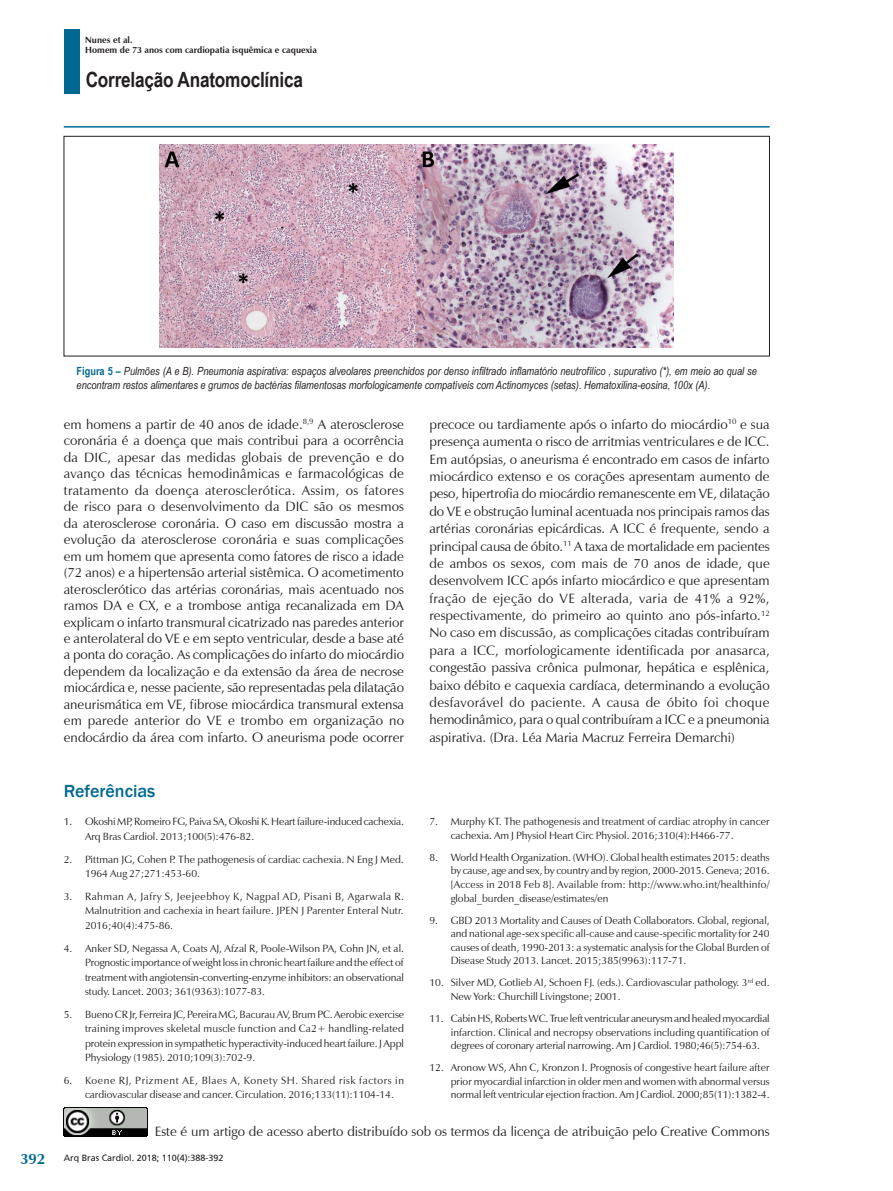
<style>
.page{position:relative;width:893px;height:1191px;background:#fff}
.page>*{position:absolute;margin:0;border:0;box-sizing:border-box;transform-origin:0 0}
.t1{font:700 21px "Arial Narrow";letter-spacing:-.01em;color:#231f20}
._02_-_TITULO_-_MATER{font:500 18px "Franklin Gothic";color:#006991}
.t2{font:700 15px "Zapf Humanist 601 BT";color:#006991}
._01-TEXTO_BASICO{font:13.5px/16.5px "Zapf Humanist 601 BT";color:#231f20;text-align:justify}
._06_-_LEGENDA_FIGURA{font:italic 11.25px/13.5px "Arial Narrow";color:#231f20}
._05_-_REFERENCIAS{font:10.5px/13.5px "Zapf Humanist 601 BT";color:#231f20;text-align:justify}
.t3{font:700 9px/10.8px "Zapf Humanist 601 BT";color:#231f20}
.t4{font:9px "Frutiger";color:#231f20}
.s1{font-weight:700;font-style:normal;color:#006991}
</style>
<div class="page">
<hr style="left:64px;top:126px;width:706px;height:2px;background:#006991">
<div style="left:64px;top:29px;width:16px;height:65px;background:#006991"></div>
<div style="left:64px;top:136px;width:706px;height:220px;border:1px solid #231f20"></div>
<img style="left:160px;top:144px;width:514px;height:204px">
<img style="left:64px;top:1107px;width:83px;height:29px">
<p class="t3" style="left:85px;top:34px;width:233px">Nunes et al.<br>Homem de 73 anos com cardiopatia isquêmica e caquexia</p>
<h1 class="t1" style="left:86px;top:64px;width:219px">Correlação Anatomoclínica</h1>
<p class="t2" style="left:20px;top:1149px;width:26px">392</p>
<p class="_06_-_LEGENDA_FIGURA" style="left:77px;top:364px;width:682px"><span class="s1">Figura 5 –</span> Pulmões (A e B). Pneumonia aspirativa: espaços alveolares preenchidos por denso infiltrado inflamatório neutrofílico , supurativo (*), em meio ao qual se encontram restos alimentares e grumos de bactérias filamentosas morfologicamente compatíveis com Actinomyces (setas). Hematoxilina-eosina, 100x (A).</p>
<p class="_01-TEXTO_BASICO" style="left:429px;top:415px;width:342px;line-height:17.4px">precoce ou tardiamente após o infarto do miocárdio<sup>10</sup> e sua presença aumenta o risco de arritmias ventriculares e de ICC.<br>Em autópsias, o aneurisma é encontrado em casos de infarto miocárdico extenso e os corações apresentam aumento de peso, hipertrofia do miocárdio remanescente em VE, dilatação do VE e obstrução luminal acentuada nos principais ramos das artérias coronárias epicárdicas. A ICC é frequente, sendo a principal causa de óbito.<sup>11</sup> A taxa de mortalidade em pacientes de ambos os sexos, com mais de 70 anos de idade, que desenvolvem ICC após infarto miocárdico e que apresentam fração de ejeção do VE alterada, varia de 41% a 92%, respectivamente, do primeiro ao quinto ano pós-infarto.<sup>12<br></sup>No caso em discussão, as complicações citadas contribuíram para a ICC, morfologicamente identificada por anasarca, congestão passiva crônica pulmonar, hepática e esplênica, baixo débito e caquexia cardíaca, determinando a evolução desfavorável do paciente. A causa de óbito foi choque hemodinâmico, para o qual contribuíram a ICC e a pneumonia aspirativa. (Dra. Léa Maria Macruz Ferreira Demarchi)</p>
<p class="_01-TEXTO_BASICO" style="left:64px;top:416px;width:342px">em homens a partir de 40 anos de idade.<sup>8,9</sup> A aterosclerose coronária é a doença que mais contribui para a ocorrência da DIC, apesar das medidas globais de prevenção e do avanço das técnicas hemodinâmicas e farmacológicas de tratamento da doença aterosclerótica. Assim, os fatores de risco para o desenvolvimento da DIC são os mesmos da aterosclerose coronária. O caso em discussão mostra a evolução da aterosclerose coronária e suas complicações em um homem que apresenta como fatores de risco a idade (72 anos) e a hipertensão arterial sistêmica. O acometimento aterosclerótico das artérias coronárias, mais acentuado nos ramos DA e CX, e a trombose antiga recanalizada em DA explicam o infarto transmural cicatrizado nas paredes anterior e anterolateral do VE e em septo ventricular, desde a base até a ponta do coração. As complicações do infarto do miocárdio dependem da localização e da extensão da área de necrose miocárdica e, nesse paciente, são representadas pela dilatação aneurismática em VE, fibrose miocárdica transmural extensa em parede anterior do VE e trombo em organização no endocárdio da área com infarto. O aneurisma pode ocorrer</p>
<p class="_02_-_TITULO_-_MATER" style="left:64px;top:780px;width:93px">Referências</p>
<p class="_05_-_REFERENCIAS" style="left:85px;top:814px;width:321px;line-height:14.4px;text-indent:-21px">1. Okoshi MP, Romeiro FG, Paiva SA, Okoshi K. Heart failure-induced cachexia.<br>Arq Bras Cardiol. 2013;100(5):476-82.</p>
<p class="_05_-_REFERENCIAS" style="left:85px;top:851px;width:321px;line-height:14.4px;text-indent:-21px">2. Pittman JG, Cohen P. The pathogenesis of cardiac cachexia. N Eng J Med.<br>1964 Aug 27;271:453-60.</p>
<p class="_05_-_REFERENCIAS" style="left:85px;top:889px;width:321px;line-height:14.4px;text-indent:-21px">3. Rahman A, Jafry S, Jeejeebhoy K, Nagpal AD, Pisani B, Agarwala R.<br>Malnutrition and cachexia in heart failure. JPEN J Parenter Enteral Nutr.<br>2016;40(4):475-86.</p>
<p class="_05_-_REFERENCIAS" style="left:85px;top:941px;width:321px;line-height:14.4px;text-indent:-21px">4. Anker SD, Negassa A, Coats AJ, Afzal R, Poole-Wilson PA, Cohn JN, et al.<br>Prognostic importance of weight loss in chronic heart failure and the effect of treatment with angiotensin-converting-enzyme inhibitors: an observational study. Lancet. 2003; 361(9363):1077-83.</p>
<p class="_05_-_REFERENCIAS" style="left:85px;top:1007px;width:321px;line-height:14.4px;text-indent:-21px">5. Bueno CR Jr, Ferreira JC, Pereira MG, Bacurau AV, Brum PC. Aerobic exercise training improves skeletal muscle function and Ca2+ handling-related protein expression in sympathetic hyperactivity-induced heart failure. J Appl Physiology (1985). 2010;109(3):702-9.</p>
<p class="_05_-_REFERENCIAS" style="left:85px;top:1073px;width:321px;line-height:14.4px;text-indent:-21px">6. Koene RJ, Prizment AE, Blaes A, Konety SH. Shared risk factors in cardiovascular disease and cancer. Circulation. 2016;133(11):1104-14.</p>
<p class="_05_-_REFERENCIAS" style="left:451px;top:815px;width:320px;text-indent:-21px">7. Murphy KT. The pathogenesis and treatment of cardiac atrophy in cancer cachexia. Am J Physiol Heart Circ Physiol. 2016;310(4):H466-77.</p>
<p class="_05_-_REFERENCIAS" style="left:451px;top:850px;width:320px;text-indent:-21px">8. World Health Organization. (WHO). Global health estimates 2015: deaths by cause, age and sex, by country and by region, 2000-2015. Geneva; 2016. [Access in 2018 Feb 8]. Available from: http://www.who.int/healthinfo/ global_burden_disease/estimates/en</p>
<p class="_05_-_REFERENCIAS" style="left:451px;top:913px;width:320px;text-indent:-21px">9. GBD 2013 Mortality and Causes of Death Collaborators. Global, regional, and national age-sex specific all-cause and cause-specific mortality for 240 causes of death, 1990-2013: a systematic analysis for the Global Burden of Disease Study 2013. Lancet. 2015;385(9963):117-71.</p>
<p class="_05_-_REFERENCIAS" style="left:451px;top:976px;width:320px;text-indent:-21px">10. Silver MD, Gotlieb AI, Schoen FJ. (eds.). Cardiovascular pathology. 3<sup>rd</sup> ed.<br>New York: Churchill Livingstone; 2001.</p>
<p class="_05_-_REFERENCIAS" style="left:451px;top:1011px;width:321px;text-indent:-21px">11. Cabin HS, Roberts WC. True left ventricular aneurysm and healed myocardial infarction. Clinical and necropsy observations including quantification of degrees of coronary arterial narrowing. Am J Cardiol. 1980;46(5):754-63.</p>
<p class="_05_-_REFERENCIAS" style="left:451px;top:1061px;width:320px;text-indent:-21px">12. Aronow WS, Ahn C, Kronzon I. Prognosis of congestive heart failure after prior myocardial infarction in older men and women with abnormal versus normal left ventricular ejection fraction. Am J Cardiol. 2000;85(11):1382-4.</p>
<p class="_01-TEXTO_BASICO" style="left:155px;top:1123px;width:616px">Este é um artigo de acesso aberto distribuído sob os termos da licença de atribuição pelo Creative Commons</p>
<p class="t4" style="left:64px;top:1153px;width:161px">Arq Bras Cardiol. 2018; 110(4):388-392</p>
</div>
